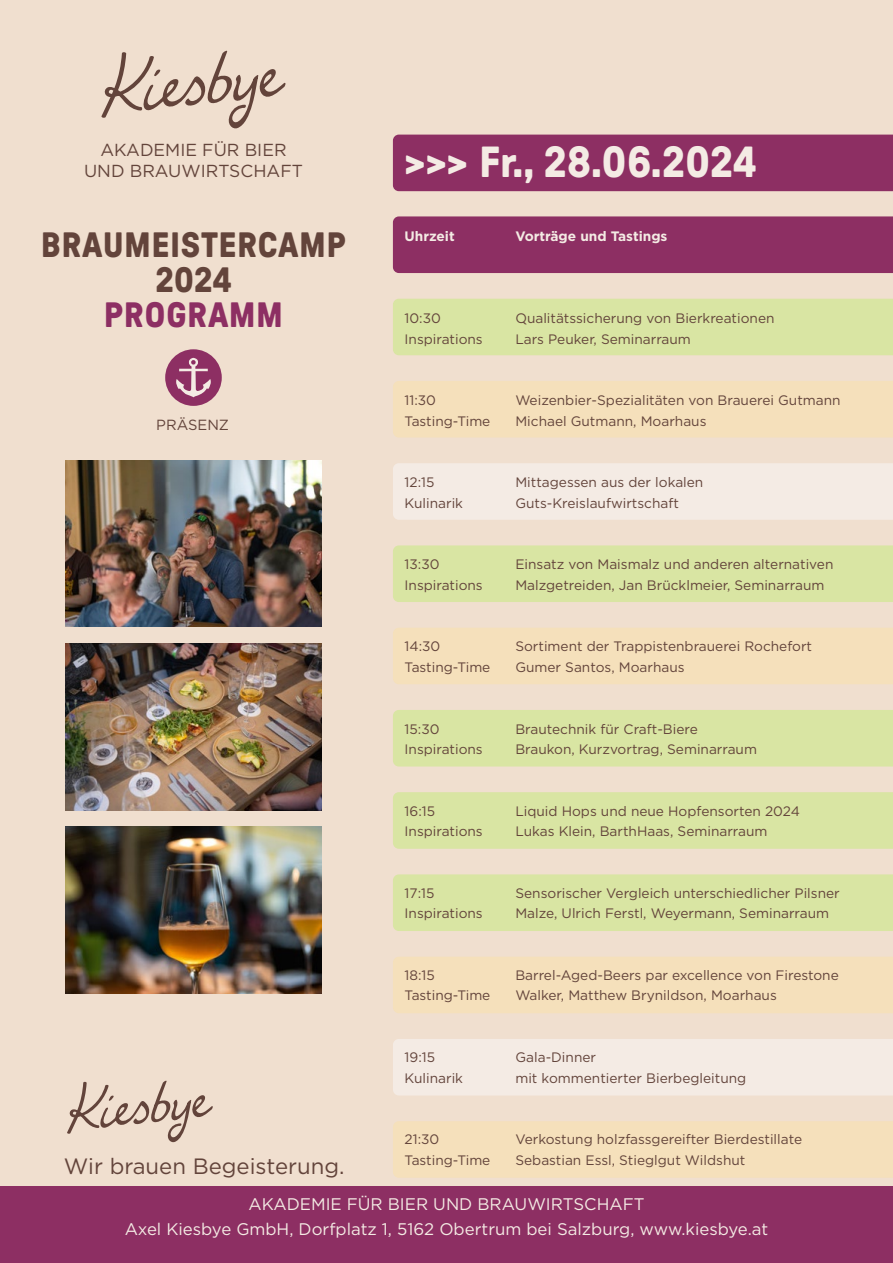
<style>
.page{position:relative;width:893px;height:1263px;background:#fff}
.page>*{position:absolute;margin:0;border:0;box-sizing:border-box;transform-origin:0 0}
.t1{font:700 43.5px "GT Pressura";letter-spacing:-.005em;color:#f4ebe4}
.t2{font:700 35.25px/35.2px "GT Pressura";letter-spacing:.01em;color:#63443b;text-align:center}
.t3{font:700 35.25px "GT Pressura";letter-spacing:.01em;color:#8d2f63}
.t4{font:22.2px "Gotham";color:#63443b}
.t5{font:17.4px/20.9px "Gotham";color:#63443b;text-align:center}
.t6{font:16.8px/25.2px "Gotham";color:#f4ebe4;text-align:center}
.t7{font:14.7px "Gotham";color:#63443b}
.t8{font:13.65px/20.5px "Gotham";color:#63443b}
.t9{font:700 13.65px "Gotham";color:#f4ebe4}
</style>
<div class="page">
<div style="left:0;top:0;width:893px;height:1262px;background:#f0dfcf"></div>
<div style="left:393px;top:216px;width:500px;height:57px;background:#8d2f63"></div>
<div style="left:393px;top:1121px;width:500px;height:57px;background:#f5e0bb"></div>
<div style="left:393px;top:957px;width:500px;height:56px;background:#f5e0bb"></div>
<div style="left:393px;top:628px;width:500px;height:56px;background:#f5e0bb"></div>
<div style="left:393px;top:381px;width:500px;height:56px;background:#f5e0bb"></div>
<div style="left:393px;top:299px;width:500px;height:56px;background:#d9e5a3"></div>
<div style="left:393px;top:874px;width:500px;height:57px;background:#d9e5a3"></div>
<div style="left:393px;top:792px;width:500px;height:57px;background:#d9e5a3"></div>
<div style="left:393px;top:710px;width:500px;height:56px;background:#d9e5a3"></div>
<div style="left:393px;top:545px;width:500px;height:57px;background:#d9e5a3"></div>
<img style="left:65px;top:460px;width:256px;height:167px">
<img style="left:65px;top:643px;width:256px;height:167px">
<img style="left:65px;top:827px;width:256px;height:166px">
<div style="left:393px;top:463px;width:500px;height:57px;background:#f4ebe4"></div>
<div style="left:393px;top:1039px;width:500px;height:56px;background:#f4ebe4"></div>
<svg style="left:67px;top:1080px;width:146px;height:63px"></svg>
<div style="left:393px;top:135px;width:500px;height:56px;background:#8d2f63"></div>
<div style="left:165px;top:349px;width:57px;height:57px;background:#8d2f63;border-radius:50%"></div>
<svg style="left:176px;top:358px;width:35px;height:39px"></svg>
<div style="left:0;top:1186px;width:893px;height:77px;background:#8d2f63"></div>
<svg style="left:101px;top:50px;width:185px;height:79px"></svg>
<p class="t5" style="left:84px;top:139px;width:220px">AKADEMIE FÜR BIER<br>UND BRAUWIRTSCHAFT</p>
<h2 class="t2" style="left:41px;top:226px;width:306px">BRAUMEISTERCAMP<br>2024</h2>
<h2 class="t3" style="left:104px;top:293px;width:181px">PROGRAMM</h2>
<p class="t7" style="left:156px;top:415px;width:74px">PRÄSENZ</p>
<h3 class="t4" style="left:64px;top:1151px;width:282px">Wir brauen Begeisterung.</h3>
<h1 class="t1" style="left:404px;top:136px;width:354px">&gt;&gt;&gt; Fr., 28.06.2024</h1>
<p class="t9" style="left:405px;top:227px;width:52px">Uhrzeit</p>
<p class="t9" style="left:515px;top:227px;width:154px">Vorträge und Tastings</p>
<p class="t8" style="left:405px;top:308px;width:80px">10:30<br>Inspirations</p>
<p class="t8" style="left:515px;top:308px;width:261px">Qualitätssicherung von Bierkreationen<br>Lars Peuker, Seminarraum</p>
<p class="t8" style="left:405px;top:390px;width:87px">11:30<br>Tasting-Time</p>
<p class="t8" style="left:515px;top:390px;width:327px">Weizenbier-Spezialitäten von Brauerei Gutmann<br>Michael Gutmann, Moarhaus</p>
<p class="t8" style="left:405px;top:472px;width:60px">12:15<br>Kulinarik</p>
<p class="t8" style="left:515px;top:472px;width:190px">Mittagessen aus der lokalen<br>Guts-Kreislaufwirtschaft</p>
<p class="t8" style="left:405px;top:554px;width:80px">13:30<br>Inspirations</p>
<p class="t8" style="left:515px;top:554px;width:320px">Einsatz von Maismalz und anderen alternativen<br>Malzgetreiden, Jan Brücklmeier, Seminarraum</p>
<p class="t8" style="left:405px;top:636px;width:87px">14:30<br>Tasting-Time</p>
<p class="t8" style="left:515px;top:636px;width:298px">Sortiment der Trappistenbrauerei Rochefort<br>Gumer Santos, Moarhaus</p>
<p class="t8" style="left:405px;top:718px;width:80px">15:30<br>Inspirations</p>
<p class="t8" style="left:515px;top:718px;width:243px">Brautechnik für Craft-Biere<br>Braukon, Kurzvortrag, Seminarraum</p>
<p class="t8" style="left:405px;top:800px;width:80px">16:15<br>Inspirations</p>
<p class="t8" style="left:515px;top:800px;width:286px">Liquid Hops und neue Hopfensorten 2024<br>Lukas Klein, BarthHaas, Seminarraum</p>
<p class="t8" style="left:405px;top:882px;width:80px">17:15<br>Inspirations</p>
<p class="t8" style="left:515px;top:882px;width:326px">Sensorischer Vergleich unterschiedlicher Pilsner<br>Malze, Ulrich Ferstl, Weyermann, Seminarraum</p>
<p class="t8" style="left:405px;top:964px;width:87px">18:15<br>Tasting-Time</p>
<p class="t8" style="left:515px;top:964px;width:325px">Barrel-Aged-Beers par excellence von Firestone<br>Walker, Matthew Brynildson, Moarhaus</p>
<p class="t8" style="left:405px;top:1046px;width:60px">19:15<br>Kulinarik</p>
<p class="t8" style="left:515px;top:1046px;width:232px">Gala-Dinner<br>mit kommentierter Bierbegleitung</p>
<p class="t8" style="left:405px;top:1129px;width:87px">21:30<br>Tasting-Time</p>
<p class="t8" style="left:515px;top:1129px;width:288px">Verkostung holzfassgereifter Bierdestillate<br>Sebastian Essl, Stieglgut Wildshut</p>
<p class="t6" style="left:125px;top:1191px;width:645px">AKADEMIE FÜR BIER UND BRAUWIRTSCHAFT<br>Axel Kiesbye GmbH, Dorfplatz 1, 5162 Obertrum bei Salzburg, www.kiesbye.at</p>
</div>
